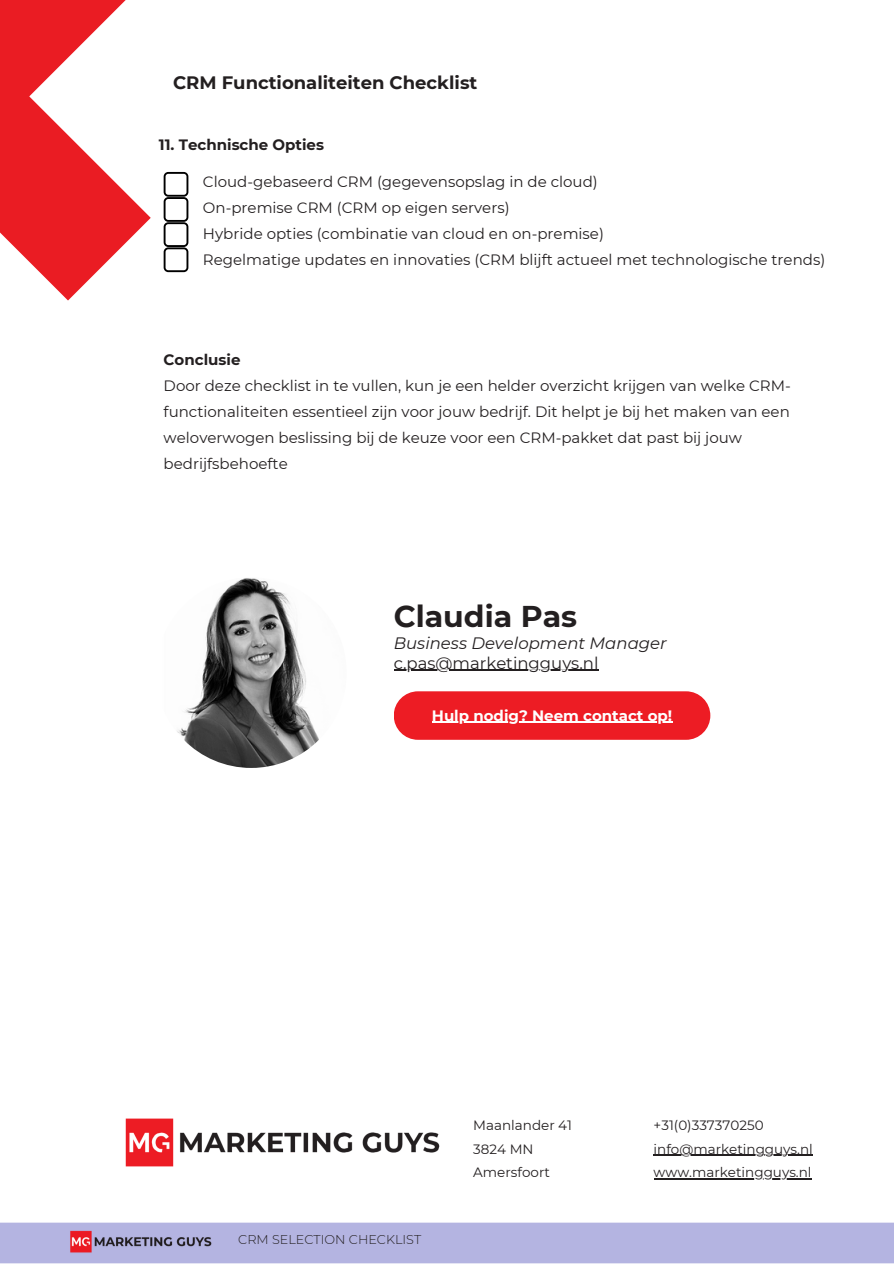
<style>
.page{position:relative;width:894px;height:1264px;background:#fff}
.page>*{position:absolute;margin:0;border:0;box-sizing:border-box;transform-origin:0 0}
.t1{font:700 30px "Montserrat";color:#231f20}
.t2{font:700 18px "Montserrat";color:#231f20}
.t3{font:italic 16.5px "Montserrat";color:#231f20}
.t4{font:16.5px "Montserrat";color:#231f20}
.t5{font:15px/25.8px "Montserrat";color:#231f20}
.t6{font:700 15px "Montserrat";color:#fff}
.t7{font:700 15px "Montserrat";color:#231f20}
.t8{font:13.5px/23.7px "Montserrat";color:#231f20}
.t9{font:300 12.75px "Montserrat";color:#231f20}
.s1{font-weight:700}
</style>
<div class="page">
<svg style="left:0;top:0;width:151px;height:300px;fill:#ea1c23"></svg>
<div style="left:0;top:1222px;width:893px;height:41px;background:#b4b4e1"></div>
<img style="left:125px;top:1118px;width:315px;height:49px">
<hr style="left:653px;top:1154px;width:159px;height:1px;background:#231f20">
<hr style="left:653px;top:1178px;width:158px;height:1px;background:#231f20">
<svg style="left:164px;top:172px;width:24px;height:100px"></svg>
<div style="left:393px;top:691px;width:317px;height:48px;background:#ed1c24;border-radius:24px"></div>
<hr style="left:432px;top:721px;width:240px;height:1px;background:#fff">
<img style="left:156px;top:577px;width:190px;height:191px;border-radius:50%">
<hr style="left:393px;top:669px;width:205px;height:2px;background:#231f20">
<h3 class="t2" style="left:173px;top:72px;width:306px">CRM Functionaliteiten Checklist</h3>
<p class="t7" style="left:159px;top:136px;width:167px">11. Technische Opties</p>
<h1 class="t5" style="left:203px;top:169px;width:623px">Cloud-gebaseerd CRM (gegevensopslag in de cloud)<br>On-premise CRM (CRM op eigen servers)<br>Hybride opties (combinatie van cloud en on-premise)<br>Regelmatige updates en innovaties (CRM blijft actueel met technologische trends)</h1>
<h3 class="t5" style="left:164px;top:347px;width:628px"><span class="s1">Conclusie<br></span>Door deze checklist in te vullen, kun je een helder overzicht krijgen van welke CRM&shy;functionaliteiten essentieel zijn voor jouw bedrijf. Dit helpt je bij het maken van een weloverwogen beslissing bij de keuze voor een CRM-pakket dat past bij jouw bedrijfsbehoefte</h3>
<p class="t1" style="left:393px;top:598px;width:185px">Claudia Pas</p>
<p class="t3" style="left:393px;top:633px;width:274px">Business Development Manager</p>
<p class="t4" style="left:393px;top:652px;width:206px">c.pas@marketingguys.nl</p>
<h4 class="t6" style="left:432px;top:706px;width:242px">Hulp nodig? Neem contact op!</h4>
<h5 class="t9" style="left:238px;top:1231px;width:184px">CRM SELECTION CHECKLIST</h5>
<p class="t8" style="left:473px;top:1113px;width:100px">Maanlander 41</p>
<p class="t8" style="left:473px;top:1137px;width:78px">3824 MN<br>Amersfoort</p>
<p class="t8" style="left:653px;top:1113px;width:111px">+31(0)337370250</p>
<p class="t8" style="left:653px;top:1137px;width:161px">info@marketingguys.nl</p>
<h5 class="t8" style="left:653px;top:1160px;width:159px">www.marketingguys.nl</h5>
</div>
